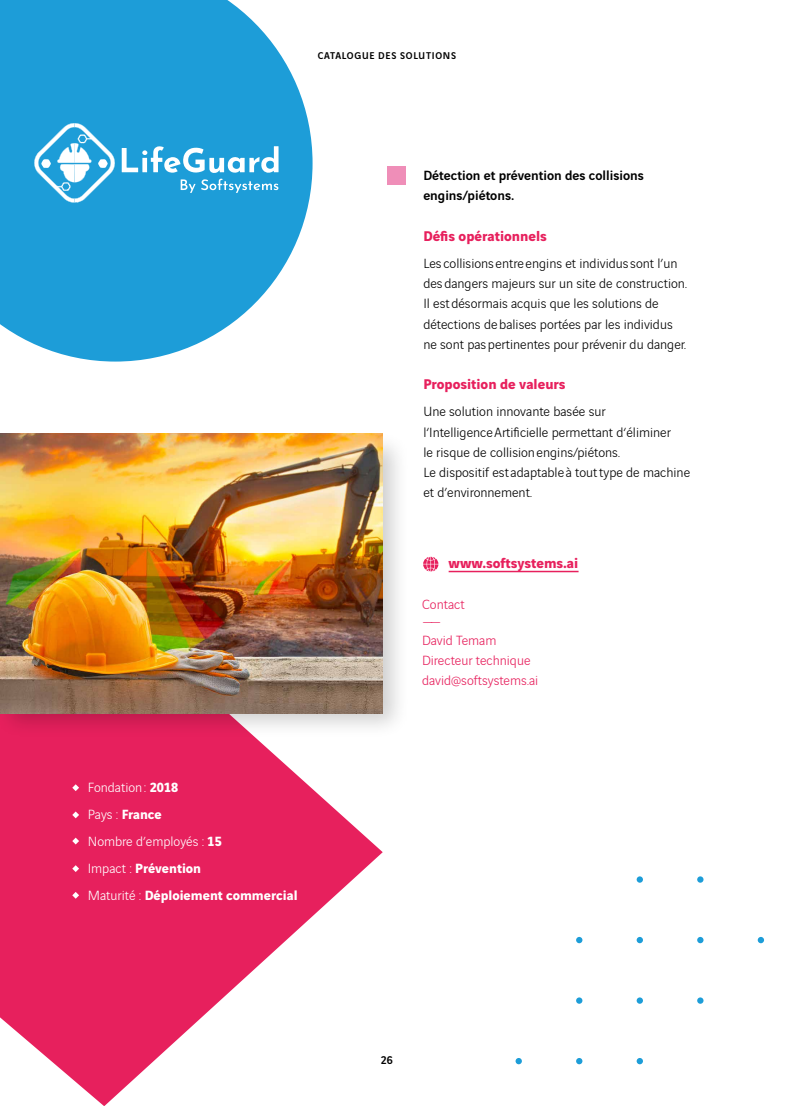
<style>
.page{position:relative;width:808px;height:1106px;background:#fff}
.page>*{position:absolute;margin:0;border:0;box-sizing:border-box;transform-origin:0 0}
.t1{font:700 15px "Vinci Sans";color:#e7205d}
.t2{font:300 14.25px/20.2px "Vinci Sans";color:#000}
.t3{font:300 14.25px/27px "Vinci Sans";color:#fff}
.t4{font:300 14.25px/18px "Vinci Sans";color:#e7205d}
.t5{font:500 14.25px/20.2px "Vinci Sans";color:#000}
.t6{font:500 12px "Vinci Sans";color:#000}
.t7{font:500 10.5px "Vinci Sans";letter-spacing:.07em;color:#000}
.s1{font-weight:700}
</style>
<div class="page">
<svg style="left:0;top:738px;width:383px;height:368px;fill:#e7205d"></svg>
<svg style="left:0;top:0;width:313px;height:361px;background:#3daadd"></svg>
<div style="left:387px;top:166px;width:18px;height:18px;background:#ef8eb8"></div>
<svg style="left:72px;top:784px;width:7px;height:7px"></svg>
<svg style="left:72px;top:811px;width:7px;height:7px"></svg>
<svg style="left:72px;top:837px;width:7px;height:7px"></svg>
<svg style="left:72px;top:865px;width:7px;height:7px"></svg>
<svg style="left:72px;top:892px;width:7px;height:6px"></svg>
<div style="left:0;top:431px;width:410px;height:307px;background:#000;opacity:.2"></div>
<svg style="left:34px;top:123px;width:81px;height:79px"></svg>
<svg style="left:122px;top:146px;width:157px;height:47px"></svg>
<div style="left:0;top:0;width:56px;height:35px;background:#1d9dd8"></div>
<img style="left:0;top:433px;width:383px;height:280px">
<svg style="left:758px;top:937px;width:6px;height:6px"></svg>
<svg style="left:697px;top:876px;width:6px;height:6px"></svg>
<svg style="left:697px;top:937px;width:6px;height:6px"></svg>
<svg style="left:697px;top:997px;width:6px;height:6px"></svg>
<svg style="left:637px;top:876px;width:6px;height:6px"></svg>
<svg style="left:637px;top:937px;width:6px;height:6px"></svg>
<svg style="left:637px;top:997px;width:6px;height:6px"></svg>
<svg style="left:637px;top:1058px;width:6px;height:6px"></svg>
<svg style="left:576px;top:937px;width:6px;height:6px"></svg>
<svg style="left:576px;top:997px;width:6px;height:6px"></svg>
<svg style="left:576px;top:1058px;width:6px;height:6px"></svg>
<div style="left:515px;top:1058px;width:7px;height:6px;background:#1d9dd8;border-radius:50%"></div>
<hr style="left:449px;top:571px;width:129px;height:1px;background:#e7205d">
<svg style="left:423px;top:556px;width:15px;height:15px"></svg>
<p class="t7" style="left:318px;top:48px;width:140px">CATALOGUE DES SOLUTIONS</p>
<p class="t3" style="left:88px;top:772px;width:211px">Fondation : <span class="s1">2018<br></span>Pays : <span class="s1">France<br></span>Nombre d’employés : <span class="s1">15<br></span>Impact : <span class="s1">Prévention<br></span>Maturité : <span class="s1">Déploiement commercial</span></p>
<p class="t5" style="left:423px;top:164px;width:222px">Détection et prévention des collisions engins/piétons.</p>
<p class="t1" style="left:423px;top:224px;width:125px">Défis opérationnels</p>
<p class="t2" style="left:423px;top:252px;width:265px">Les collisions entre engins et individus sont l’un des dangers majeurs sur un site de construction.<br>Il est désormais acquis que les solutions de détections de balises portées par les individus ne sont pas pertinentes pour prévenir du danger.</p>
<p class="t1" style="left:423px;top:372px;width:144px">Proposition de valeurs</p>
<p class="t2" style="left:423px;top:400px;width:268px">Une solution innovante basée sur<br>l‘Intelligence Artificielle permettant d‘éliminer<br>le risque de collision engins/piétons.<br>Le dispositif est adaptable à tout type de machine et d’environnement.</p>
<p class="t1" style="left:449px;top:551px;width:131px">www.softsystems.ai</p>
<p class="t4" style="left:422px;top:594px;width:76px">Contact<br>——<br>David Temam</p>
<p class="t4" style="left:422px;top:649px;width:118px;line-height:20.2px">Directeur technique david@softsystems.ai</p>
<p class="t6" style="left:381px;top:1051px;width:14px">26</p>
</div>
